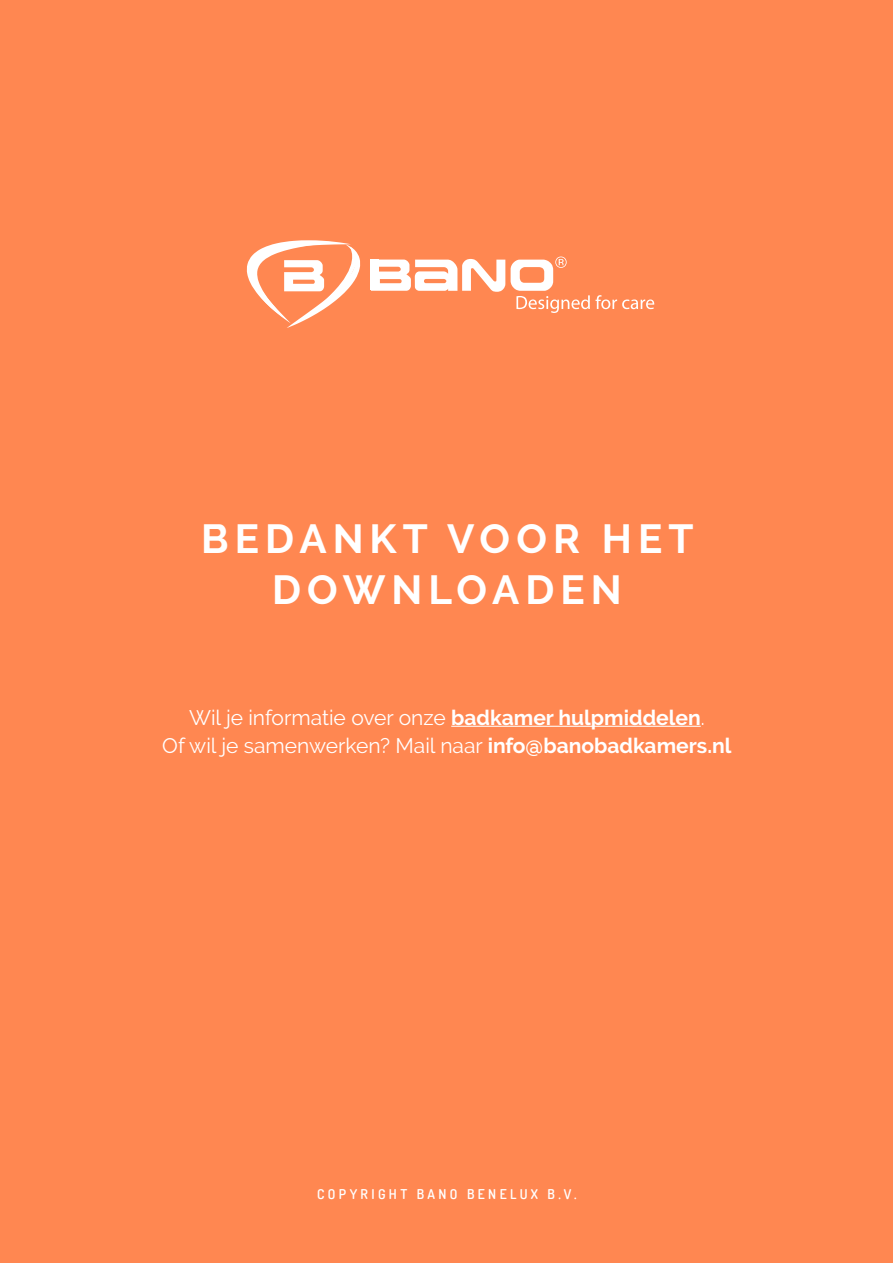
<style>
.page{position:relative;width:893px;height:1263px;background:#ff8751}
.page>*{position:absolute;margin:0;border:0;box-sizing:border-box;transform-origin:0 0}
.t1{font:700 40.5px/51px "Raleway";letter-spacing:.15em;color:#fff;text-align:center}
.t2{font:21px/28.5px "Raleway";color:#fff;text-align:center}
.t3{font:600 13.5px "Dosis";letter-spacing:.25em;color:#fff}
.s1{font-weight:700}
</style>
<div class="page">
<hr style="left:451px;top:726px;width:250px;height:1px;background:#fff">
<svg style="left:247px;top:240px;width:114px;height:88px"></svg>
<svg style="left:371px;top:259px;width:134px;height:33px"></svg>
<div style="left:370px;top:260px;width:9px;height:30px;background:#fff"></div>
<svg style="left:511px;top:257px;width:143px;height:56px"></svg>
<h1 class="t1" style="left:201px;top:514px;width:494px">BEDANKT VOOR HET<br>DOWNLOADEN</h1>
<p class="t2" style="left:162px;top:703px;width:571px">Wil je informatie over onze <span class="s1">badkamer hulpmiddelen</span>.<br>Of wil je samenwerken? Mail naar <span class="s1">info@banobadkamers.nl</span></p>
<p class="t3" style="left:317px;top:1185px;width:261px">COPYRIGHT BANO BENELUX B.V.</p>
</div>
